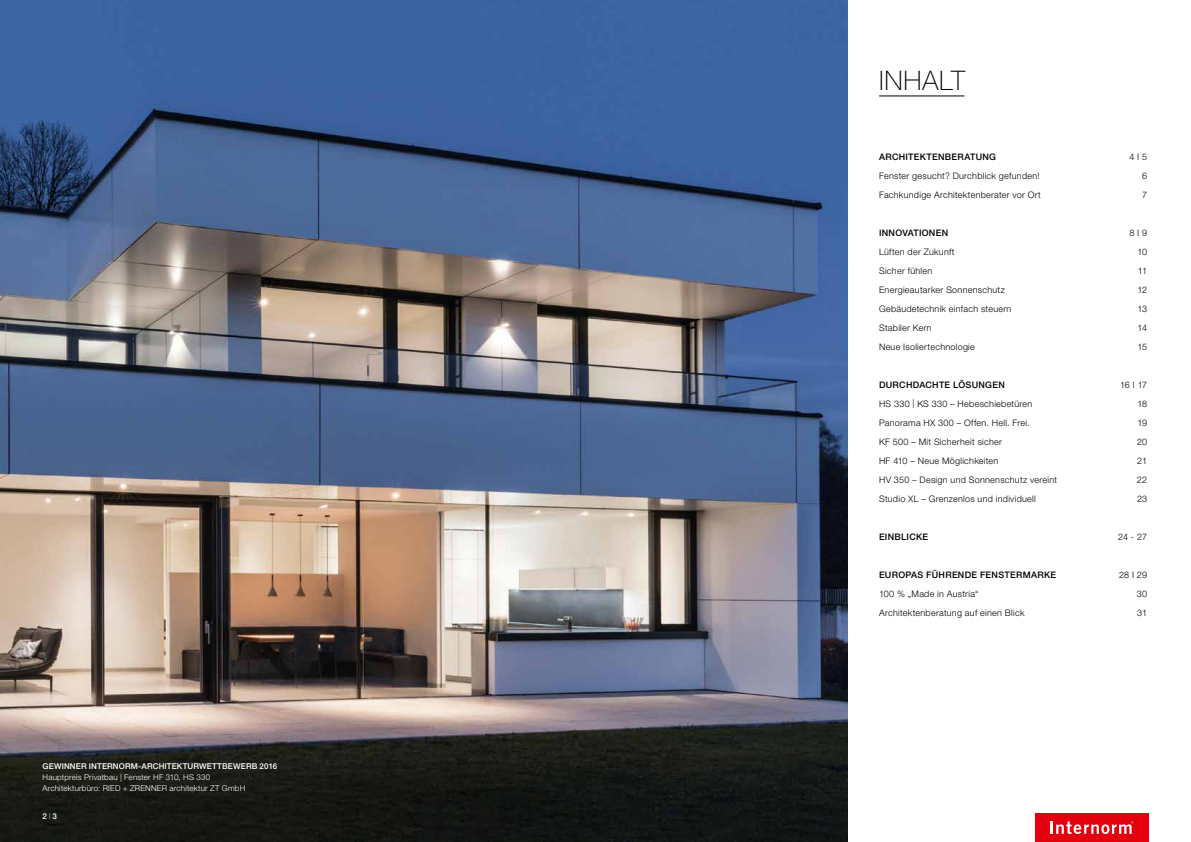
<style>
.page{position:relative;width:1191px;height:842px;background:#fff}
.page>*{position:absolute;margin:0;border:0;box-sizing:border-box;transform-origin:0 0}
.t1{font:100 27px "Helvetica Neue LT Pro";letter-spacing:.03em;color:#000}
.t2{font:300 9px "Helvetica Neue LT Pro";letter-spacing:.03em;color:#000}
.t3{font:500 9px "Helvetica Neue LT Pro";letter-spacing:.03em;color:#000}
.t4{font:300 8px/11px "Helvetica Neue LT Pro";letter-spacing:.025em;color:#fff}
.t5{font:500 8px "Helvetica Neue LT Pro";letter-spacing:.015em;color:#fff}
.s1{font-weight:100}
</style>
<div class="page">
<img style="left:0;top:0;width:848px;height:842px">
<div style="left:1035px;top:813px;width:113px;height:29px;background:#e3000f"></div>
<svg style="left:1050px;top:821px;width:83px;height:13px"></svg>
<hr style="left:879px;top:96px;width:85px;height:1px;background:#000">
<p class="t5" style="left:43px;top:761px;width:236px">GEWINNER INTERNORM-ARCHITEKTURWETTBEWERB 2016</p>
<p class="t4" style="left:43px;top:771px;width:204px">Hauptpreis Privatbau | Fenster HF 310, HS 330<br>Architekturbüro: RIED + ZRENNER architektur ZT GmbH</p>
<p class="t5" style="left:43px;top:812px;width:16px">2 <span class="s1">I</span> 3</p>
<h1 class="t1" style="left:879px;top:65px;width:88px">INHALT</h1>
<p class="t3" style="left:879px;top:151px;width:118px">ARCHITEKTENBERATUNG</p>
<p class="t2" style="left:1129px;top:151px;width:19px">4 I 5</p>
<p class="t2" style="left:879px;top:170px;width:162px">Fenster gesucht? Durchblick gefunden!</p>
<p class="t2" style="left:1142px;top:170px;width:7px">6</p>
<p class="t2" style="left:879px;top:189px;width:163px">Fachkundige Architektenberater vor Ort</p>
<p class="t2" style="left:1142px;top:189px;width:7px">7</p>
<p class="t3" style="left:879px;top:227px;width:71px">INNOVATIONEN</p>
<p class="t2" style="left:1129px;top:227px;width:19px">8 I 9</p>
<p class="t2" style="left:879px;top:246px;width:77px">Lüften der Zukunft</p>
<p class="t2" style="left:1137px;top:246px;width:11px">10</p>
<p class="t2" style="left:879px;top:265px;width:55px">Sicher fühlen</p>
<p class="t2" style="left:1137px;top:265px;width:11px">11</p>
<p class="t2" style="left:879px;top:284px;width:127px">Energieautarker Sonnenschutz</p>
<p class="t2" style="left:1137px;top:284px;width:11px">12</p>
<p class="t2" style="left:879px;top:303px;width:134px">Gebäudetechnik einfach steuern</p>
<p class="t2" style="left:1137px;top:303px;width:11px">13</p>
<p class="t2" style="left:879px;top:322px;width:54px">Stabiler Kern</p>
<p class="t2" style="left:1137px;top:322px;width:11px">14</p>
<p class="t2" style="left:879px;top:341px;width:97px">Neue Isoliertechnologie</p>
<p class="t2" style="left:1137px;top:341px;width:11px">15</p>
<p class="t3" style="left:879px;top:379px;width:127px">DURCHDACHTE LÖSUNGEN</p>
<p class="t2" style="left:1120px;top:379px;width:28px">16 I 17</p>
<p class="t2" style="left:879px;top:398px;width:155px">HS 330 | KS 330 – Hebeschiebetüren</p>
<p class="t2" style="left:1137px;top:398px;width:11px">18</p>
<p class="t2" style="left:879px;top:417px;width:152px">Panorama HX 300 – Offen. Hell. Frei.</p>
<p class="t2" style="left:1137px;top:417px;width:11px">19</p>
<p class="t2" style="left:879px;top:436px;width:125px">KF 500 – Mit Sicherheit sicher</p>
<p class="t2" style="left:1137px;top:436px;width:12px">20</p>
<p class="t2" style="left:879px;top:455px;width:121px">HF 410 – Neue Möglichkeiten</p>
<p class="t2" style="left:1137px;top:455px;width:11px">21</p>
<p class="t2" style="left:879px;top:474px;width:179px">HV 350 – Design und Sonnenschutz vereint</p>
<p class="t2" style="left:1137px;top:474px;width:12px">22</p>
<p class="t2" style="left:879px;top:493px;width:158px">Studio XL – Grenzenlos und individuell</p>
<p class="t2" style="left:1137px;top:493px;width:12px">23</p>
<p class="t3" style="left:879px;top:531px;width:51px">EINBLICKE</p>
<p class="t2" style="left:1118px;top:531px;width:30px">24 - 27</p>
<p class="t3" style="left:879px;top:569px;width:179px">EUROPAS FÜHRENDE FENSTERMARKE</p>
<p class="t2" style="left:1119px;top:569px;width:29px">28 I 29</p>
<p class="t2" style="left:879px;top:588px;width:101px">100 % „Made in Austria“</p>
<p class="t2" style="left:1136px;top:588px;width:12px">30</p>
<p class="t2" style="left:879px;top:607px;width:147px">Architektenberatung auf einen Blick</p>
<p class="t2" style="left:1137px;top:607px;width:11px">31</p>
</div>
